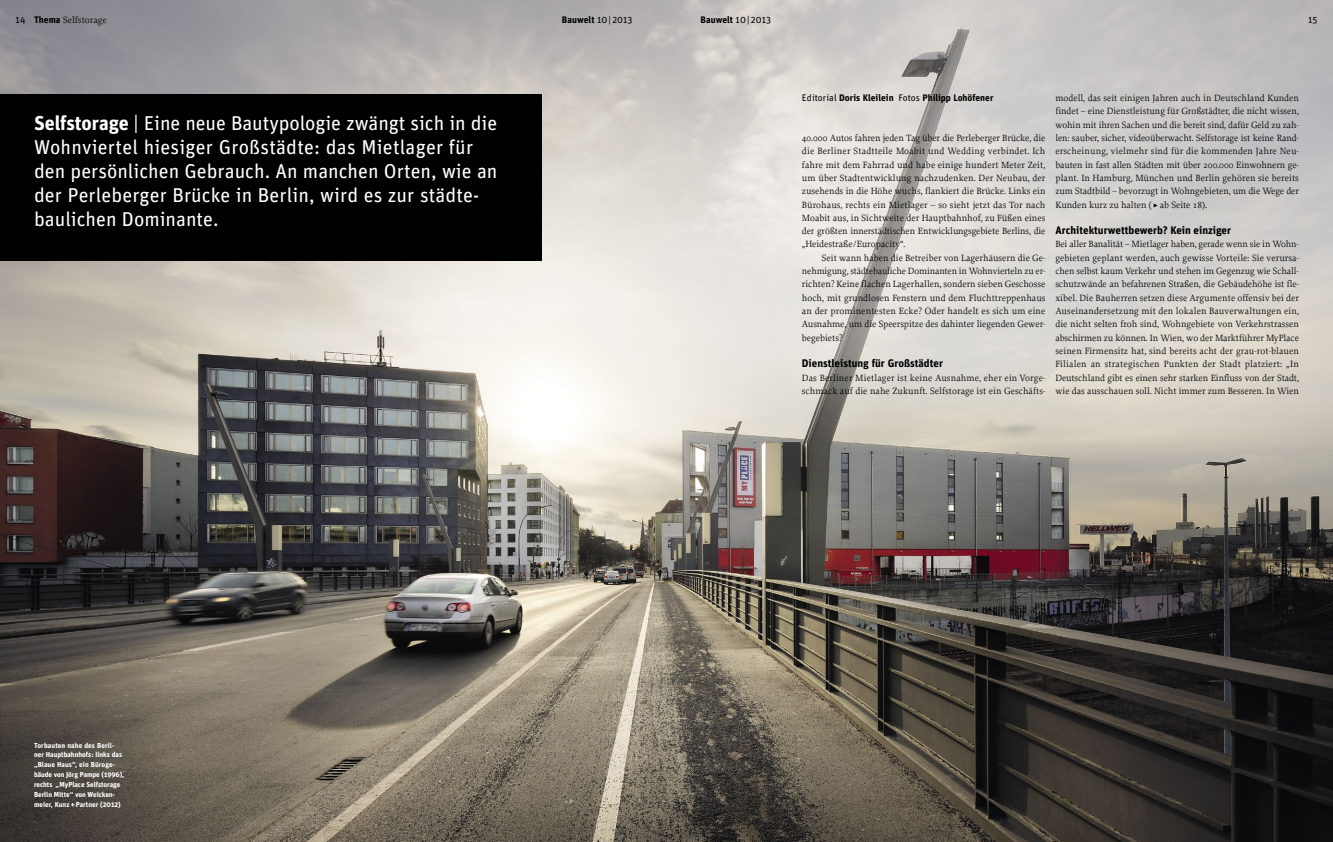
<style>
.page{position:relative;width:1333px;height:842px;background:#fff}
.page>*{position:absolute;margin:0;border:0;box-sizing:border-box;transform-origin:0 0}
.S_Einleitung_Thema{font:20px/24px "Unit Pro";color:#fff}
.S_Fließtext{font:700 11px "Unit Pro";color:#000}
.S_Fließtext-2{font:9.5px/13.3px "Proforma";color:#000;text-align:justify}
.S_Fließtext_Einzug{font:9.5px/13.3px "Proforma";color:#000;text-align:justify}
.S_Autoren{font:700 9.5px "Unit Pro";color:#000}
.A_Kopf_BW{font:700 9.5px "Unit Pro";letter-spacing:.005em;color:#000}
.A_Kopfzeile{font:9.5px "Proforma";letter-spacing:.005em;color:#000}
.A_Pagina{font:9.5px "Unit Pro";color:#000}
.S_Fließtext-3{font:9.4px "Proforma";letter-spacing:-.01em;color:#000}
.S_Fließtext_Einzug-2{font:9.4px "Proforma";letter-spacing:-.015em;color:#000}
.A_Bildunterschrift{font:700 7.2px/9.9px "Unit Pro";color:#fff}
.s1{font-family:"Unit Pro";font-weight:700}
.s2{font-weight:400}
.s3{font-weight:700}
.s4{font-size:9.5px}
.s5{font-family:"Unit Pro"}
</style>
<div class="page">
<img style="left:0;top:0;width:1332px;height:842px">
<div style="left:0;top:95px;width:541px;height:166px;background:#000"></div>
<p class="A_Pagina" style="left:16px;top:13px;width:11px">14</p>
<p class="A_Kopfzeile" style="left:34px;top:14px;width:74px"><span class="s1">Thema</span> Selfstorage</p>
<p class="A_Kopf_BW" style="left:562px;top:13px;width:72px">Bauwelt <span class="s2">10| 2013</span></p>
<p class="A_Kopf_BW" style="left:700px;top:13px;width:72px">Bauwelt <span class="s2">10| 2013</span></p>
<p class="A_Pagina" style="left:1307px;top:13px;width:11px">15</p>
<p class="S_Einleitung_Thema" style="left:34px;top:111px;width:465px"><span class="s3">Selfstorage</span> | Eine neue Bautypologie zwängt sich in die Wohnviertel hiesiger Großstädte: das Mietlager für den persönlichen Gebrauch. An manchen Orten, wie an der Perleberger Brücke in Berlin, wird es zur städte&shy;baulichen Dominante.</p>
<p class="A_Bildunterschrift" style="left:34px;top:740px;width:92px">Torbauten nahe des Berli&shy;ner Hauptbahnhofs: links das „Blaue Haus“, ein Büroge&shy;bäude von Jörg Pampe (1996), rechts „MyPlace Selfstorage<br>Berlin Mitte“ von Weicken&shy;meier, Kunz + Partner (2012)</p>
<p class="S_Autoren" style="left:801px;top:91px;width:193px"><span class="s2">Editorial</span> Doris Kleilein <span class="s2">Fotos</span> Philipp Lohöfener</p>
<p class="S_Fließtext-2" style="left:801px;top:131px;width:245px">40.000 Autos fahren jeden Tag über die Perleberger Brücke, die die Berliner Stadtteile Moabit und Wedding verbindet. Ich fahre mit dem Fahrrad und habe einige hundert Meter Zeit, um über Stadtentwicklung nachzudenken. Der Neubau, der zusehends in die Höhe wuchs, flankiert die Brücke. Links ein Bürohaus, rechts ein Mietlager – so sieht jetzt das Tor nach Moabit aus, in Sichtweite der Hauptbahnhof, zu Füßen eines</p>
<p class="S_Fließtext-3" style="left:801px;top:225px;width:245px">der größten innerstädtischen Entwicklungsgebiete Berlins, die</p>
<p class="S_Fließtext-2" style="left:801px;top:238px;width:105px">„Heidestraße/Europacity“.</p>
<p class="S_Fließtext_Einzug" style="left:821px;top:251px;width:225px">Seit wann haben die Betreiber von Lagerhäusern die Ge-</p>
<p class="S_Fließtext_Einzug-2" style="left:801px;top:265px;width:245px">nehmigung, städtebauliche Dominanten in Wohnvierteln zu er<span class="s4">-</span></p>
<p class="S_Fließtext_Einzug" style="left:801px;top:278px;width:245px">richten? Keine flachen Lagerhallen, sondern sieben Geschosse hoch, mit grundlosen Fenstern und dem Fluchttreppenhaus an der prominentesten Ecke? Oder handelt es sich um eine Ausnahme, um die Speerspitze des dahinter liegenden Gewer&shy;begebiets?</p>
<p class="S_Fließtext" style="left:801px;top:356px;width:143px">Dienstleistung für Großstädter</p>
<p class="S_Fließtext-2" style="left:801px;top:371px;width:245px">Das Berliner Mietlager ist keine Ausnahme, eher ein Vorge&shy;schmack auf die nahe Zukunft. Selfstorage ist ein Geschäfts-</p>
<p class="S_Fließtext-2" style="left:1055px;top:91px;width:245px">modell, das seit einigen Jahren auch in Deutschland Kunden findet – eine Dienstleistung für Großstädter, die nicht wissen,</p>
<p class="S_Fließtext-3" style="left:1055px;top:119px;width:245px">wohin mit ihren Sachen und die bereit sind, dafür Geld zu zah-</p>
<p class="S_Fließtext-2" style="left:1055px;top:131px;width:245px">len: sauber, sicher, videoüberwacht. Selfstorage ist keine Rand&shy;erscheinung, vielmehr sind für die kommenden Jahre Neu&shy;bauten in fast allen Städten mit über 200.000 Einwohnern ge&shy;plant. In Hamburg, München und Berlin gehören sie bereits zum Stadtbild – bevorzugt in Wohngebieten, um die Wege der Kunden kurz zu halten ( <span class="s5">▸</span> ab Seite 18).</p>
<p class="S_Fließtext" style="left:1055px;top:223px;width:177px">Architekturwettbewerb? Kein einziger</p>
<p class="S_Fließtext-3" style="left:1055px;top:239px;width:245px">Bei aller Banalität – Mietlager haben, gerade wenn sie in Wohn-</p>
<p class="S_Fließtext-2" style="left:1055px;top:251px;width:245px">gebieten geplant werden, auch gewisse Vorteile: Sie verursa-</p>
<p class="S_Fließtext-3" style="left:1055px;top:265px;width:245px">chen selbst kaum Verkehr und stehen im Gegenzug wie Schall-</p>
<p class="S_Fließtext-2" style="left:1055px;top:278px;width:245px">schutzwände an befahrenen Straßen, die Gebäudehöhe ist fle&shy;xibel. Die Bauherren setzen diese Argumente offensiv bei der Auseinandersetzung mit den lokalen Bauverwaltungen ein, die nicht selten froh sind, Wohngebiete von Verkehrstrassen abschirmen zu können. In Wien, wo der Marktführer MyPlace seinen Firmensitz hat, sind bereits acht der grau-rot-blauen Filialen an strategischen Punkten der Stadt platziert: „In Deutschland gibt es einen sehr starken Einfluss von der Stadt, wie das ausschauen soll. Nicht immer zum Besseren. In Wien</p>
</div>
